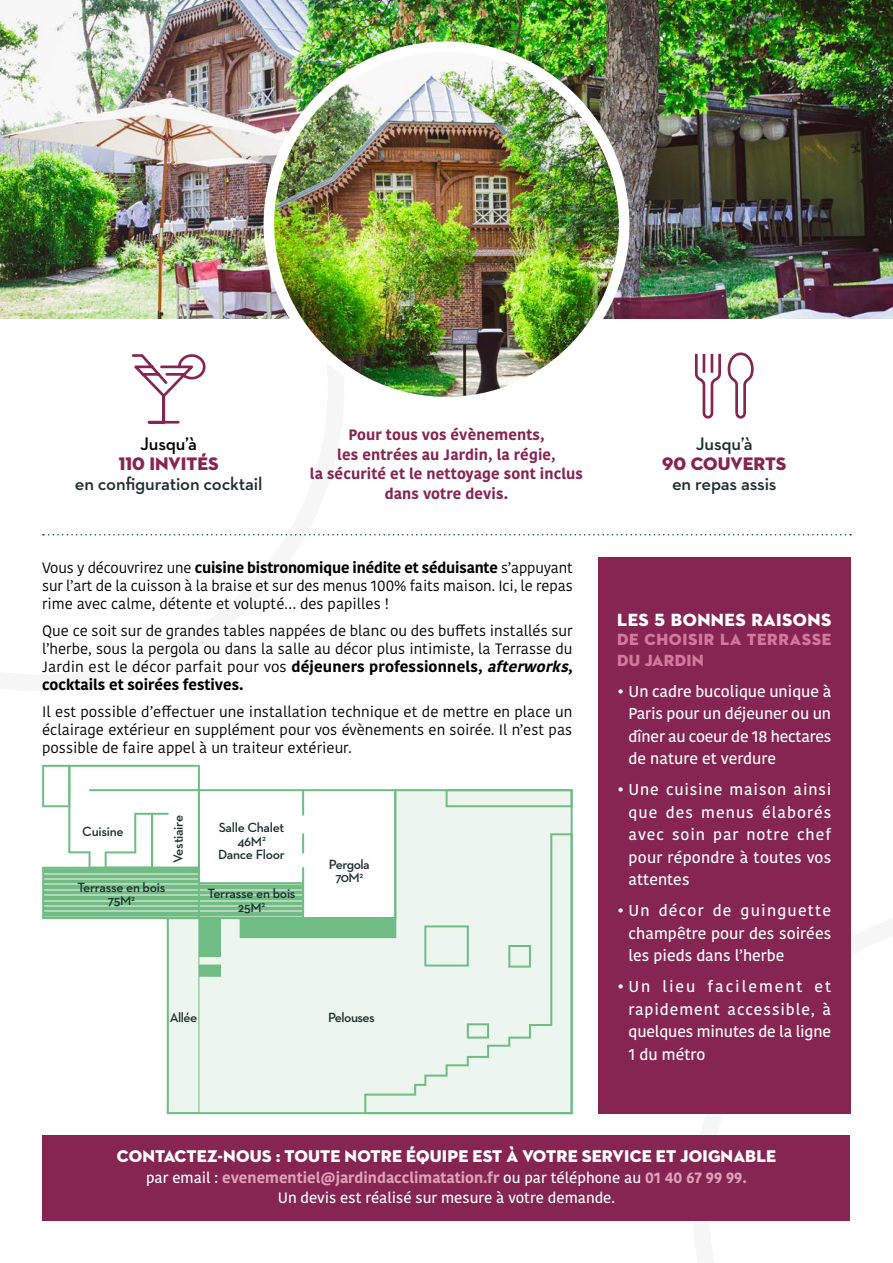
<style>
.page{position:relative;width:893px;height:1263px;background:#fff}
.page>*{position:absolute;margin:0;border:0;box-sizing:border-box;transform-origin:0 0}
.t1{font:600 18.45px "Neutraface 2 Text";letter-spacing:-.01em;color:#1d302d}
.t2{font:18.45px "Neutraface 2 Display Titling";color:#862551}
.t3{font:600 18.45px "Neutraface 2 Text";letter-spacing:-.01em;color:#000}
.t4{font:18px "Neutraface 2 Display Titling";letter-spacing:.025em;color:#fff}
.t5{font:17.25px "Neutraface 2 Display Titling";letter-spacing:.01em;color:#fff}
.t6{font:16.5px/20.2px "Neutraface 2 Display Titling";letter-spacing:.04em;color:#d2799d}
.t7{font:500 15.75px/22.5px "Kohinoor Bangla";color:#fff;text-align:justify}
.t8{font:15px/18px "Kohinoor Bangla";color:#000;text-align:justify}
.t9{font:500 15px/20.2px "Kohinoor Bangla";color:#fff;text-align:center}
.t10{font:700 15px/19.5px "Kohinoor Bangla";letter-spacing:.01em;color:#862551;text-align:center}
.t11{font:600 13.5px/13.5px "Neutraface 2 Text";letter-spacing:-.02em;color:#1d302d;text-align:center}
.t12{font:600 13.5px/13.5px "Neutraface 2 Text";letter-spacing:-.04em;color:#1d302d;text-align:center}
.s1{font-weight:700}
.s2{font-weight:700;font-style:italic}
.s3{font-weight:700;color:#dea2ba}
</style>
<div class="page">
<svg style="left:692px;top:900px;width:159px;height:321px"></svg>
<img style="left:0;top:0;width:893px;height:319px">
<div style="left:598px;top:557px;width:252px;height:557px;background:#862551"></div>
<svg style="left:43px;top:534px;width:808px;height:1px"></svg>
<img style="left:269px;top:49px;width:355px;height:347px">
<div style="left:264px;top:41px;width:365px;height:366px;border:10px solid #fff;border-radius:50%"></div>
<svg style="left:131px;top:354px;width:75px;height:70px"></svg>
<svg style="left:694px;top:352px;width:60px;height:67px"></svg>
<div style="left:43px;top:1135px;width:807px;height:85px;background:#862551"></div>
<svg style="left:396px;top:789px;width:177px;height:44px;background:#e8f3e9"></svg>
<svg style="left:446px;top:789px;width:127px;height:18px;background:#cde7d3"></svg>
<svg style="left:396px;top:833px;width:177px;height:281px;background:#e7f3e9"></svg>
<svg style="left:42px;top:765px;width:354px;height:349px"></svg>
<hr style="left:199px;top:917px;width:42px;height:2px;background:#6fbc85">
<p class="t3" style="left:140px;top:432px;width:58px">Jusqu’à</p>
<p class="t2" style="left:119px;top:452px;width:101px">110 INVITÉS</p>
<p class="t1" style="left:75px;top:472px;width:189px">en configuration cocktail</p>
<p class="t10" style="left:310px;top:425px;width:275px">Pour tous vos évènements,<br>les entrées au Jardin, la régie,<br>la sécurité et le nettoyage sont inclus dans votre devis.</p>
<p class="t8" style="left:42px;top:558px;width:532px">Vous y découvrirez une <span class="s1">cuisine bistronomique inédite et séduisante</span> s’appuyant sur l’art de la cuisson à la braise et sur des menus 100% faits maison. Ici, le repas rime avec calme, détente et volupté… des papilles !</p>
<p class="t8" style="left:42px;top:621px;width:533px">Que ce soit sur de grandes tables nappées de blanc ou des buffets installés sur l’herbe, sous la pergola ou dans la salle au décor plus intimiste, la Terrasse du Jardin est le décor parfait pour vos <span class="s1">déjeuners professionnels,</span> <span class="s2">afterworks</span><span class="s1">, cocktails et soirées festives.</span></p>
<p class="t8" style="left:42px;top:702px;width:532px">Il est possible d’effectuer une installation technique et de mettre en place un éclairage extérieur en supplément pour vos évènements en soirée. Il n’est pas possible de faire appel à un traiteur extérieur.</p>
<p class="t11" style="left:171px;top:863px;width:49px;rotate:-90deg">Vestiaire</p>
<p class="t11" style="left:82px;top:824px;width:43px">Cuisine</p>
<p class="t11" style="left:218px;top:820px;width:68px">Salle Chalet<br>46M<sup>2<br></sup>Dance Floor</p>
<p class="t11" style="left:77px;top:880px;width:89px">Terrasse en bois<br>75M<sup>2</sup></p>
<p class="t11" style="left:208px;top:887px;width:89px">Terrasse en bois<br>25M<sup>2</sup></p>
<p class="t12" style="left:329px;top:857px;width:42px">Pergola<br>70M<sup>2</sup></p>
<p class="t11" style="left:170px;top:1010px;width:29px">Allée</p>
<p class="t12" style="left:328px;top:1010px;width:48px">Pelouses</p>
<p class="t1" style="left:696px;top:432px;width:58px">Jusqu’à</p>
<p class="t2" style="left:662px;top:452px;width:126px">90 COUVERTS</p>
<p class="t1" style="left:672px;top:472px;width:106px">en repas assis</p>
<p class="t4" style="left:617px;top:608px;width:215px">LES 5 BONNES RAISONS</p>
<p class="t6" style="left:617px;top:630px;width:216px">DE CHOISIR LA TERRASSE<br>DU JARDIN</p>
<p class="t7" style="left:629px;top:679px;width:204px;text-indent:-11px">• Un cadre bucolique unique à Paris pour un déjeuner ou un dîner au coeur de 18 hectares de nature et verdure</p>
<p class="t7" style="left:629px;top:778px;width:204px;text-indent:-11px">• Une cuisine maison ainsi que des menus élaborés avec soin par notre chef pour répondre à toutes vos attentes</p>
<p class="t7" style="left:629px;top:899px;width:204px;text-indent:-11px">• Un décor de guinguette champêtre pour des soirées les pieds dans l’herbe</p>
<p class="t7" style="left:629px;top:975px;width:204px;text-indent:-11px">• Un lieu facilement et rapidement accessible, à quelques minutes de la ligne 1 du métro</p>
<p class="t5" style="left:117px;top:1145px;width:661px">CONTACTEZ-NOUS : TOUTE NOTRE ÉQUIPE EST À VOTRE SERVICE ET JOIGNABLE</p>
<p class="t9" style="left:146px;top:1167px;width:602px">par email : <span class="s3">evenementiel@jardindacclimatation.fr</span> ou par téléphone au <span class="s3">01 40 67 99 99.<br></span>Un devis est réalisé sur mesure à votre demande.</p>
</div>
